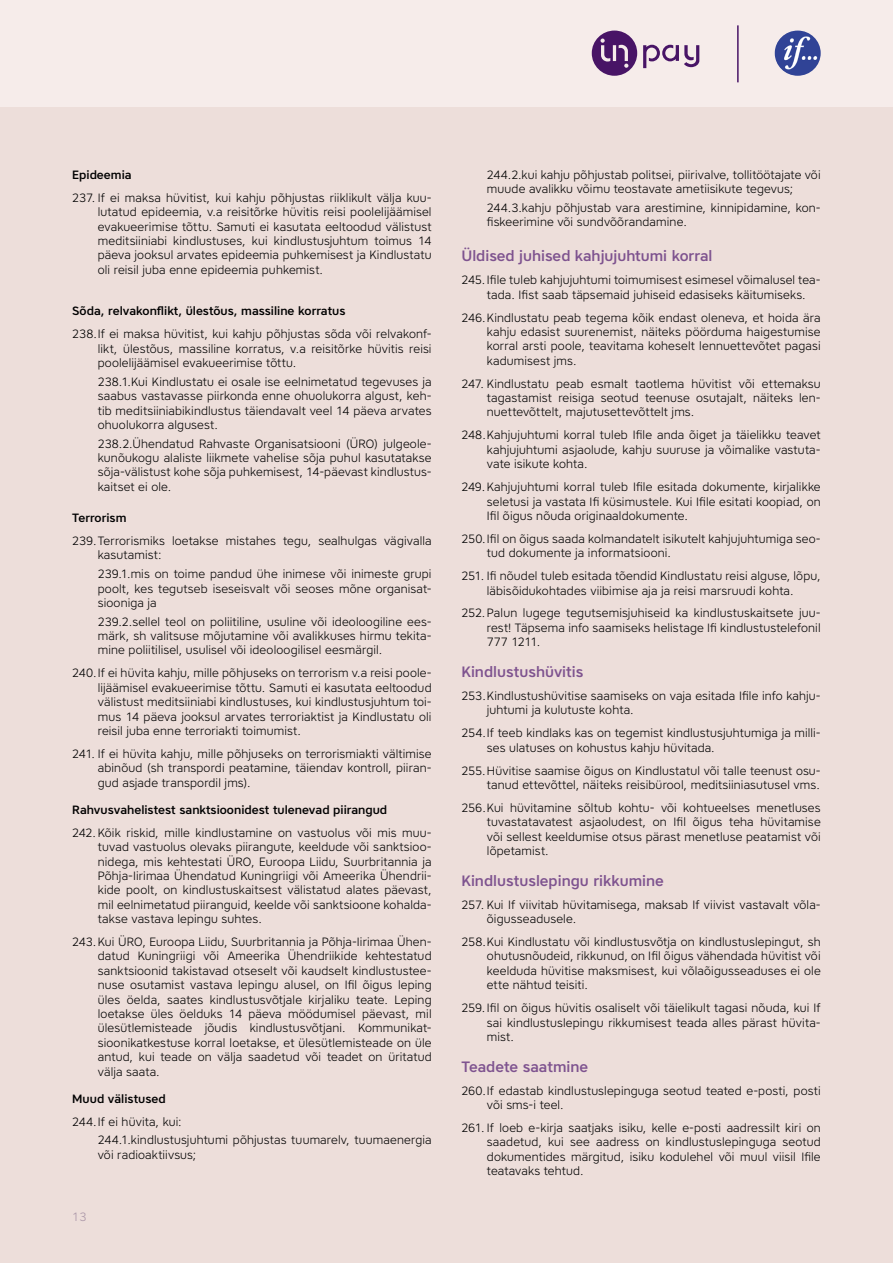
<style>
.page{position:relative;width:893px;height:1263px;background:#fff}
.page>*{position:absolute;margin:0;border:0;box-sizing:border-box;transform-origin:0 0}
.t1{font:500 15px "Core Sans A55";color:#7e538f}
.t2{font:300 12px/14.4px "Core Sans A35";letter-spacing:.01em;color:#000;text-align:justify}
.t3{font:500 12px "Core Sans A55";color:#000}
.t4{font:300 12px "Core Sans A35";color:#aa96a7}
</style>
<div class="page">
<div style="left:0;top:106px;width:893px;height:1157px;background:#eddeda"></div>
<div style="left:0;top:0;width:893px;height:106px;background:#f6ecea"></div>
<svg style="left:592px;top:31px;width:107px;height:45px"></svg>
<img style="left:775px;top:31px;width:46px;height:45px;border-radius:23px">
<hr style="left:737px;top:25px;width:2px;height:57px;background:#481466">
<p class="t3" style="left:72px;top:167px;width:61px">Epideemia</p>
<p class="t2" style="left:98px;top:190px;width:335px;text-indent:-26px">237. If ei maksa hüvitist, kui kahju põhjustas riiklikult välja kuu&shy;lutatud epideemia, v.a reisitõrke hüvitis reisi poolelijäämisel evakueerimise tõttu. Samuti ei kasutata eeltoodud välistust meditsiiniabi kindlustuses, kui kindlustusjuhtum toimus 14 päeva jooksul arvates epideemia puhkemisest ja Kindlustatu oli reisil juba enne epideemia puhkemist.</p>
<p class="t3" style="left:72px;top:303px;width:275px">Sõda, relvakonflikt, ülestõus, massiline korratus</p>
<p class="t2" style="left:98px;top:327px;width:335px;text-indent:-26px">238.If ei maksa hüvitist, kui kahju põhjustas sõda või relvakonf&shy;likt, ülestõus, massiline korratus, v.a reisitõrke hüvitis reisi poolelijäämisel evakueerimise tõttu.</p>
<p class="t2" style="left:98px;top:374px;width:335px">238.1.Kui Kindlustatu ei osale ise eelnimetatud tegevuses ja saabus vastavasse piirkonda enne ohuolukorra algust, keh&shy;tib meditsiiniabikindlustus täiendavalt veel 14 päeva arvates ohuolukorra algusest.</p>
<p class="t2" style="left:98px;top:436px;width:335px">238.2.Ühendatud Rahvaste Organisatsiooni (ÜRO) julgeole&shy;kunõukogu alaliste liikmete vahelise sõja puhul kasutatakse sõja-välistust kohe sõja puhkemisest, 14-päevast kindlustus&shy;kaitset ei ole.</p>
<p class="t3" style="left:72px;top:510px;width:56px">Terrorism</p>
<p class="t2" style="left:98px;top:533px;width:335px;text-indent:-26px">239.Terrorismiks loetakse mistahes tegu, sealhulgas vägivalla kasutamist:</p>
<p class="t2" style="left:98px;top:566px;width:335px">239.1.mis on toime pandud ühe inimese või inimeste grupi poolt, kes tegutseb iseseisvalt või seoses mõne organisat&shy;siooniga ja</p>
<p class="t2" style="left:98px;top:614px;width:335px">239.2.sellel teol on poliitiline, usuline või ideoloogiline ees&shy;märk, sh valitsuse mõjutamine või avalikkuses hirmu tekita&shy;mine poliitilisel, usulisel või ideoloogilisel eesmärgil.</p>
<p class="t2" style="left:98px;top:666px;width:335px;text-indent:-26px">240.If ei hüvita kahju, mille põhjuseks on terrorism v.a reisi poole&shy;lijäämisel evakueerimise tõttu. Samuti ei kasutata eeltoodud välistust meditsiiniabi kindlustuses, kui kindlustusjuhtum toi&shy;mus 14 päeva jooksul arvates terroriaktist ja Kindlustatu oli reisil juba enne terroriakti toimumist.</p>
<p class="t2" style="left:98px;top:746px;width:335px;text-indent:-26px">241. If ei hüvita kahju, mille põhjuseks on terrorismiakti vältimise abinõud (sh transpordi peatamine, täiendav kontroll, piiran&shy;gud asjade transpordil jms).</p>
<p class="t3" style="left:72px;top:802px;width:316px">Rahvusvahelistest sanktsioonidest tulenevad piirangud</p>
<p class="t2" style="left:98px;top:825px;width:335px;text-indent:-26px">242.Kõik riskid, mille kindlustamine on vastuolus või mis muu&shy;tuvad vastuolus olevaks piirangute, keeldude või sanktsioo&shy;nidega, mis kehtestati ÜRO, Euroopa Liidu, Suurbritannia ja Põhja-Iirimaa Ühendatud Kuningriigi või Ameerika Ühendrii&shy;kide poolt, on kindlustuskaitsest välistatud alates päevast, mil eelnimetatud piiranguid, keelde või sanktsioone kohalda&shy;takse vastava lepingu suhtes.</p>
<p class="t2" style="left:98px;top:934px;width:335px;text-indent:-26px">243.Kui ÜRO, Euroopa Liidu, Suurbritannia ja Põhja-Iirimaa Ühen&shy;datud Kuningriigi või Ameerika Ühendriikide kehtestatud sanktsioonid takistavad otseselt või kaudselt kindlustustee&shy;nuse osutamist vastava lepingu alusel, on Ifil õigus leping üles öelda, saates kindlustusvõtjale kirjaliku teate. Leping loetakse üles öelduks 14 päeva möödumisel päevast, mil ülesütlemisteade jõudis kindlustusvõtjani. Kommunikat&shy;sioonikatkestuse korral loetakse, et ülesütlemisteade on üle antud, kui teade on välja saadetud või teadet on üritatud välja saata.</p>
<p class="t3" style="left:72px;top:1091px;width:95px">Muud välistused</p>
<p class="t2" style="left:98px;top:1112px;width:335px;line-height:18.6px;text-indent:-26px">244.If ei hüvita, kui:<br>244.1.kindlustusjuhtumi põhjustas tuumarelv, tuumaenergia</p>
<p class="t2" style="left:98px;top:1147px;width:100px">või radioaktiivsus;</p>
<p class="t4" style="left:72px;top:1208px;width:16px">13</p>
<p class="t2" style="left:487px;top:167px;width:335px">244.2.kui kahju põhjustab politsei, piirivalve, tollitöötajate või muude avalikku võimu teostavate ametiisikute tegevus;</p>
<p class="t2" style="left:487px;top:200px;width:335px">244.3.kahju põhjustab vara arestimine, kinnipidamine, kon&shy;fiskeerimine või sundvõõrandamine.</p>
<p class="t1" style="left:461px;top:246px;width:253px">Üldised juhised kahjujuhtumi korral</p>
<p class="t2" style="left:487px;top:273px;width:335px;text-indent:-26px">245.Ifile tuleb kahjujuhtumi toimumisest esimesel võimalusel tea&shy;tada. Ifist saab täpsemaid juhiseid edasiseks käitumiseks.</p>
<p class="t2" style="left:487px;top:310px;width:335px;text-indent:-26px">246.Kindlustatu peab tegema kõik endast oleneva, et hoida ära kahju edasist suurenemist, näiteks pöörduma haigestumise korral arsti poole, teavitama koheselt lennuettevõtet pagasi kadumisest jms.</p>
<p class="t2" style="left:487px;top:376px;width:335px;text-indent:-26px">247. Kindlustatu peab esmalt taotlema hüvitist või ettemaksu tagastamist reisiga seotud teenuse osutajalt, näiteks len&shy;nuettevõttelt, majutusettevõttelt jms.</p>
<p class="t2" style="left:487px;top:428px;width:335px;text-indent:-26px">248.Kahjujuhtumi korral tuleb Ifile anda õiget ja täielikku teavet kahjujuhtumi asjaolude, kahju suuruse ja võimalike vastuta&shy;vate isikute kohta.</p>
<p class="t2" style="left:487px;top:479px;width:335px;text-indent:-26px">249.Kahjujuhtumi korral tuleb Ifile esitada dokumente, kirjalikke seletusi ja vastata Ifi küsimustele. Kui Ifile esitati koopiad, on Ifil õigus nõuda originaaldokumente.</p>
<p class="t2" style="left:487px;top:531px;width:335px;text-indent:-26px">250.Ifil on õigus saada kolmandatelt isikutelt kahjujuhtumiga seo&shy;tud dokumente ja informatsiooni.</p>
<p class="t2" style="left:461px;top:568px;width:361px;text-align:center">251. Ifi nõudel tuleb esitada tõendid Kindlustatu reisi alguse, lõpu, läbisõidukohtades viibimise aja ja reisi marsruudi kohta.</p>
<p class="t2" style="left:487px;top:606px;width:335px;text-indent:-26px">252.Palun lugege tegutsemisjuhiseid ka kindlustuskaitsete juu&shy;rest! Täpsema info saamiseks helistage Ifi kindlustustelefonil 777 1211.</p>
<p class="t1" style="left:461px;top:662px;width:124px">Kindlustushüvitis</p>
<p class="t2" style="left:487px;top:688px;width:335px;text-indent:-26px">253.Kindlustushüvitise saamiseks on vaja esitada Ifile info kahju&shy;juhtumi ja kulutuste kohta.</p>
<p class="t2" style="left:487px;top:725px;width:335px;text-indent:-26px">254.If teeb kindlaks kas on tegemist kindlustusjuhtumiga ja milli&shy;ses ulatuses on kohustus kahju hüvitada.</p>
<p class="t2" style="left:461px;top:763px;width:361px;text-align:right">255.Hüvitise saamise õigus on Kindlustatul või talle teenust osu&shy;tanud ettevõttel, näiteks reisibürool, meditsiiniasutusel vms.</p>
<p class="t2" style="left:487px;top:800px;width:335px;text-indent:-26px">256.Kui hüvitamine sõltub kohtu- või kohtueelses menetluses tuvastatavatest asjaoludest, on Ifil õigus teha hüvitamise või sellest keeldumise otsus pärast menetluse peatamist või lõpetamist.</p>
<p class="t1" style="left:461px;top:871px;width:204px">Kindlustuslepingu rikkumine</p>
<p class="t2" style="left:487px;top:897px;width:335px;text-indent:-26px">257. Kui If viivitab hüvitamisega, maksab If viivist vastavalt võla&shy;õigusseadusele.</p>
<p class="t2" style="left:487px;top:934px;width:335px;text-indent:-26px">258.Kui Kindlustatu või kindlustusvõtja on kindlustuslepingut, sh ohutusnõudeid, rikkunud, on Ifil õigus vähendada hüvitist või keelduda hüvitise maksmisest, kui võlaõigusseaduses ei ole ette nähtud teisiti.</p>
<p class="t2" style="left:487px;top:1000px;width:335px;text-indent:-26px">259.Ifil on õigus hüvitis osaliselt või täielikult tagasi nõuda, kui If sai kindlustuslepingu rikkumisest teada alles pärast hüvita&shy;mist.</p>
<p class="t1" style="left:461px;top:1056px;width:128px">Teadete saatmine</p>
<p class="t2" style="left:487px;top:1083px;width:335px;text-indent:-26px">260.If edastab kindlustuslepinguga seotud teated e-posti, posti või sms-i teel.</p>
<p class="t2" style="left:487px;top:1120px;width:335px;text-indent:-26px">261. If loeb e-kirja saatjaks isiku, kelle e-posti aadressilt kiri on saadetud, kui see aadress on kindlustuslepinguga seotud dokumentides märgitud, isiku kodulehel või muul viisil Ifile teatavaks tehtud.</p>
</div>
